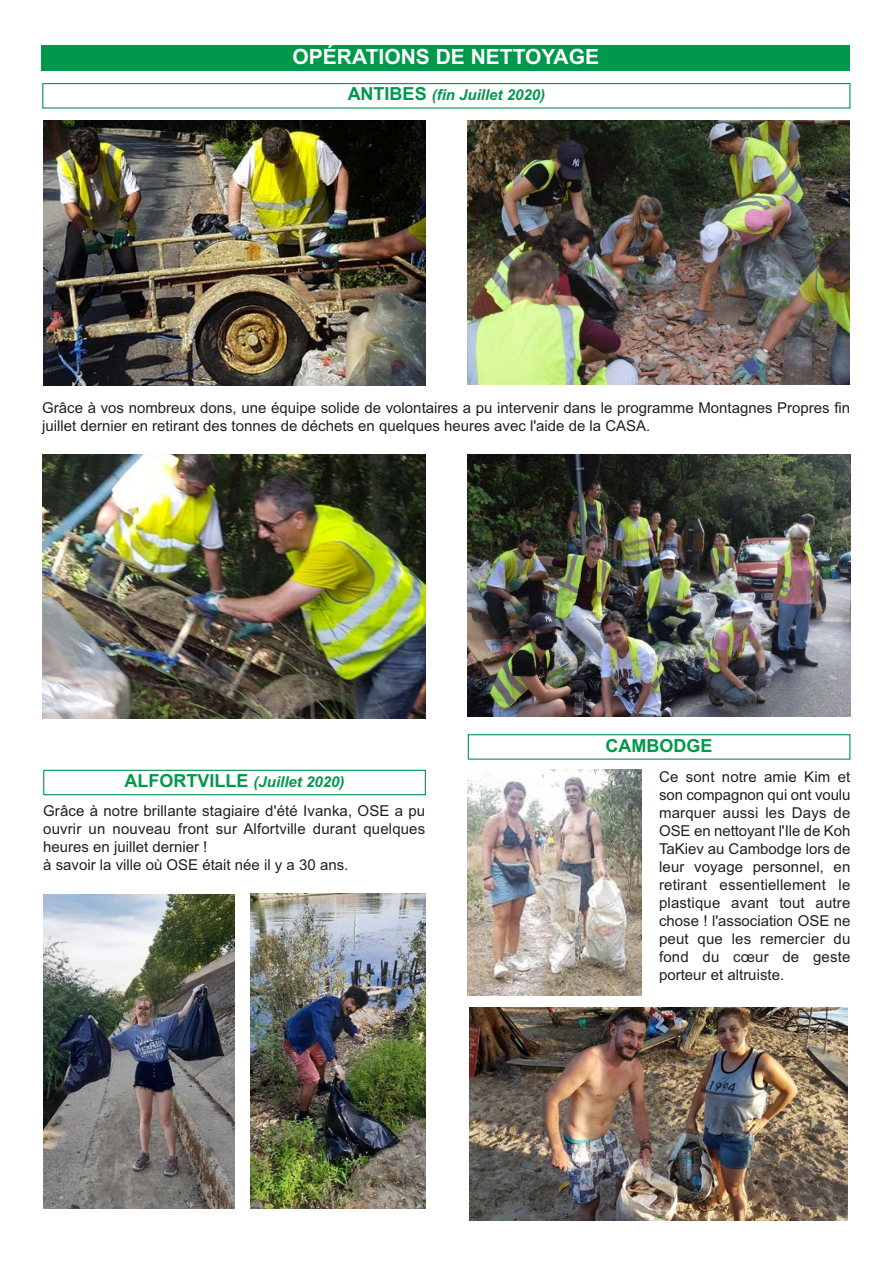
<style>
.page{position:relative;width:893px;height:1263px;background:#fff}
.page>*{position:absolute;margin:0;border:0;box-sizing:border-box;transform-origin:0 0}
.t1{font:700 21px "Arial";color:#fff}
.t2{font:700 18px "Arial";color:#00984a}
.t3{font:15px/18px "Arial";color:#231f20}
.t4{font:italic 700 15px "Arial";color:#00984a}
.s1{font-style:normal;font-size:18px}
.s2{font-weight:700;font-size:18px;color:#00984a}
.s3{font-weight:700;font-style:italic;color:#00984a}
</style>
<div class="page">
<div style="left:43px;top:770px;width:383px;height:25px;border:1px solid #00984a"></div>
<img style="left:43px;top:894px;width:192px;height:315px">
<img style="left:251px;top:894px;width:174px;height:315px">
<div style="left:42px;top:83px;width:808px;height:26px;border:1px solid #00984a"></div>
<img style="left:43px;top:121px;width:382px;height:264px">
<img style="left:42px;top:454px;width:383px;height:265px">
<img style="left:468px;top:121px;width:382px;height:264px">
<img style="left:467px;top:454px;width:383px;height:263px">
<img style="left:467px;top:769px;width:175px;height:227px">
<img style="left:470px;top:1008px;width:378px;height:212px">
<div style="left:42px;top:45px;width:808px;height:26px;background:#00984a"></div>
<div style="left:468px;top:734px;width:382px;height:26px;border:1px solid #00984a"></div>
<h1 class="t1" style="left:293px;top:44px;width:308px">OPÉRATIONS DE NETTOYAGE</h1>
<p class="t4" style="left:348px;top:86px;width:199px"><span class="s1">ANTIBES</span> (fin Juillet 2020)</p>
<p class="t3" style="left:42px;top:398px;width:809px">Grâce à vos nombreux dons, une équipe solide de volontaires a pu intervenir dans le programme Montagnes Propres fin juillet dernier en retirant des tonnes de déchets en quelques heures avec l'aide de la CASA.</p>
<p class="t3" style="left:43px;top:768px;width:384px;line-height:28.8px;text-align:center"><span class="s2">ALFORTVILLE</span> <span class="s3">(Juillet 2020)<br></span>Grâce à notre brillante stagiaire d'été Ivanka, OSE a pu</p>
<p class="t3" style="left:43px;top:820px;width:384px">ouvrir un nouveau front sur Alfortville durant quelques heures en juillet dernier !<br>à savoir la ville où OSE était née il y a 30 ans.</p>
<p class="t2" style="left:606px;top:735px;width:108px">CAMBODGE</p>
<p class="t3" style="left:659px;top:768px;width:193px;text-align:justify">Ce sont notre amie Kim et son compagnon qui ont voulu marquer aussi les Days de OSE en nettoyant l'Ile de Koh TaKiev au Cambodge lors de leur voyage personnel, en retirant essentiellement le plastique avant tout autre chose ! l'association OSE ne peut que les remercier du fond du cœur de geste porteur et altruiste.</p>
</div>
